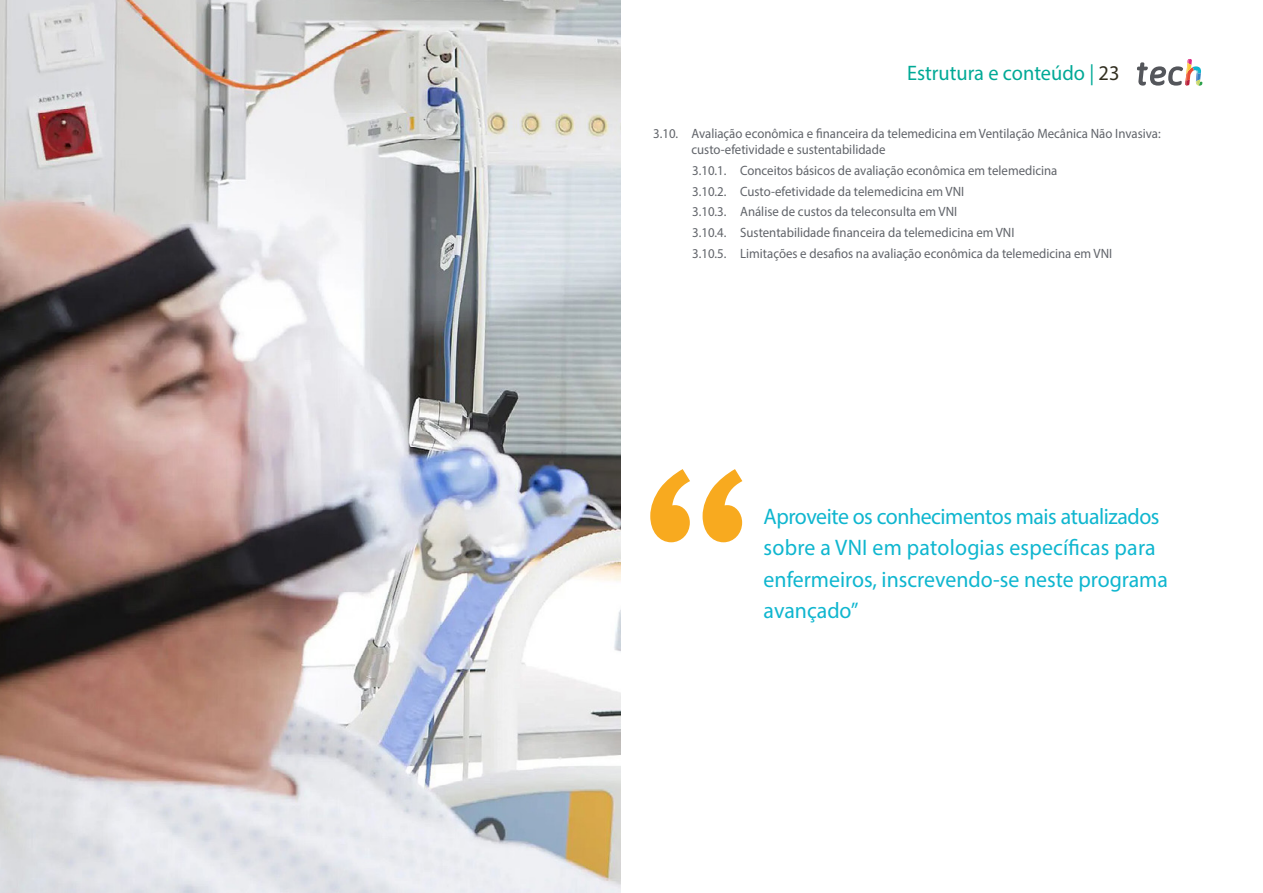
<style>
.page{position:relative;width:1263px;height:893px;background:#fff}
.page>*{position:absolute;margin:0;border:0;box-sizing:border-box;transform-origin:0 0}
.t1{font:22.5px/31.5px "Myriad Pro";color:#0fb6cf}
.t2{font:21px "Myriad Pro";color:#00a996}
.t3{font:13.5px/20.7px "Myriad Pro";color:#61646a;scale:.95 1}
.s1{color:#312e20}
</style>
<div class="page">
<img style="left:0;top:0;width:621px;height:893px">
<svg style="left:650px;top:469px;width:92px;height:73px"></svg>
<svg style="left:1137px;top:59px;width:65px;height:27px"></svg>
<h2 class="t2" style="left:907px;top:60px;width:214px">Estrutura e conteúdo | <span class="s1">23</span></h2>
<p class="t3" style="left:691px;top:125px;width:495px;line-height:16.5px;text-indent:-38px">3.10. Avaliação econômica e financeira da telemedicina em Ventilação Mecânica Não Invasiva: custo-efetividade e sustentabilidade</p>
<p class="t3" style="left:692px;top:160px;width:444px">3.10.1. Conceitos básicos de avaliação econômica em telemedicina<br>3.10.2. Custo-efetividade da telemedicina em VNI<br>3.10.3. Análise de custos da teleconsulta em VNI<br>3.10.4. Sustentabilidade financeira da telemedicina em VNI<br>3.10.5. Limitações e desafios na avaliação econômica da telemedicina em VNI</p>
<h1 class="t1" style="left:764px;top:500px;width:406px">Aproveite os conhecimentos mais atualizados sobre a VNI em patologias específicas para enfermeiros, inscrevendo-se neste programa avançado”</h1>
</div>
